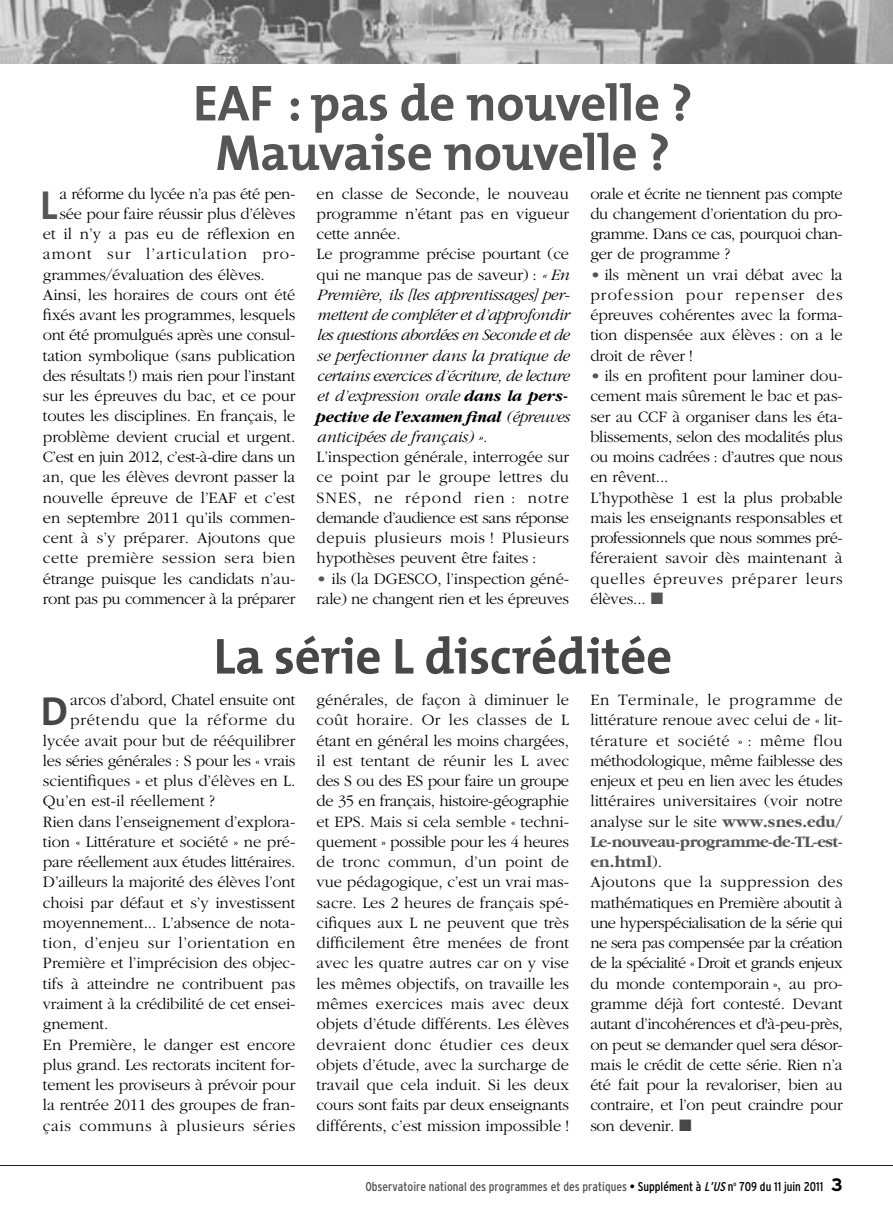
<style>
.page{position:relative;width:893px;height:1220px;background:#fff}
.page>*{position:absolute;margin:0;border:0;box-sizing:border-box;transform-origin:0 0}
.t1{font:700 51px/49.5px "The Mix";letter-spacing:-.005em;color:#565656;text-align:center}
.t2{font:700 51px "The Mix";letter-spacing:-.005em;color:#474747}
.t3{font:700 40.65px "The Mix";color:#565656}
.t4{font:700 40.65px "The Mix";color:#474747}
.t5{font:300 16.5px/20.2px "Garamond";letter-spacing:-.01em;color:#000;text-align:justify}
.t6{font:italic 300 16.5px/20.2px "Garamond";letter-spacing:-.01em;color:#000}
.t7{font:300 16.5px "Garamond";letter-spacing:-.03em;color:#000}
.t8{font:300 16.5px "Garamond";letter-spacing:.03em;color:#000}
.t9{font:300 16.5px "Garamond";letter-spacing:-.035em;color:#000}
.t10{font:300 16.5px "Garamond";letter-spacing:.01em;color:#000}
.t11{font:300 16.5px "Garamond";letter-spacing:.035em;color:#000}
.t12{font:300 16.5px "Garamond";letter-spacing:.065em;color:#000}
.t13{font:300 16.5px "Garamond";letter-spacing:.05em;color:#000}
.t14{font:condensed 12.75px "Interstate";color:#565656}
.s1{font-style:normal}
.s2{font-weight:700}
.s3{color:#565656}
.s4{font-weight:700;color:#565656}
.s5{color:#474747}
.s6{color:#000}
.s7{font-style:italic;color:#000}
.s8{font-weight:700;font-stretch:normal;font-size:18px;color:#000}
</style>
<div class="page">
<hr style="left:1px;top:1165px;width:891px;height:1px;background:#231f20">
<img style="left:1px;top:0;width:891px;height:64px">
<h1 class="t1" style="left:193px;top:83px;width:501px">EAF : pas de nouvelle ?<br>Mauvaise nouvelle ?</h1>
<h2 class="t3" style="left:40px;top:189px;width:19px">L</h2>
<p class="t7" style="left:59px;top:187px;width:237px">a réforme du lycée n’a pas été pen-</p>
<p class="t5" style="left:59px;top:205px;width:237px">sée pour faire réussir plus d’élèves</p>
<p class="t5" style="left:43px;top:225px;width:254px">et il n’y a pas eu de réflexion en</p>
<p class="t12" style="left:43px;top:248px;width:254px">amont sur l’articulation pro-</p>
<p class="t5" style="left:43px;top:266px;width:223px">grammes/évaluation des élèves.</p>
<p class="t5" style="left:43px;top:286px;width:254px">Ainsi, les horaires de cours ont été</p>
<p class="t5" style="left:43px;top:306px;width:254px">fixés avant les programmes, lesquels</p>
<p class="t7" style="left:43px;top:329px;width:254px">ont été promulgués après une consul-</p>
<p class="t5" style="left:43px;top:347px;width:254px">tation symbolique (sans publication</p>
<p class="t5" style="left:43px;top:367px;width:254px">des résultats !) mais rien pour l’instant</p>
<p class="t5" style="left:43px;top:387px;width:254px">sur les épreuves du bac, et ce pour</p>
<p class="t5" style="left:43px;top:407px;width:254px">toutes les disciplines. En français, le</p>
<p class="t5" style="left:43px;top:428px;width:254px">problème devient crucial et urgent.</p>
<p class="t9" style="left:43px;top:450px;width:254px">C’est en juin 2012, c’est-à-dire dans un</p>
<p class="t5" style="left:43px;top:468px;width:254px">an, que les élèves devront passer la</p>
<p class="t5" style="left:43px;top:488px;width:254px">nouvelle épreuve de l’EAF et c’est</p>
<p class="t5" style="left:43px;top:509px;width:254px">en septembre 2011 qu’ils commen-</p>
<p class="t10" style="left:43px;top:531px;width:254px">cent à s’y préparer. Ajoutons que</p>
<p class="t8" style="left:43px;top:552px;width:254px">cette première session sera bien</p>
<p class="t5" style="left:43px;top:569px;width:254px">étrange puisque les candidats n’au-</p>
<p class="t5" style="left:43px;top:590px;width:254px">ront pas pu commencer à la préparer</p>
<p class="t6" style="left:316px;top:185px;width:254px"><span class="s1">en classe de Seconde, le nouveau programme n’étant pas en vigueur cette année.<br>Le programme précise pourtant (ce qui ne manque pas de saveur) :</span> « En Première, ils [les apprentissages] per&shy;mettent de compléter et d’approfondir les questions abordées en Seconde et de se perfectionner dans la pratique de certains exercices d’écriture, de lecture et d’expression orale <span class="s2">dans la pers&shy;pective de l’examen final</span> (épreuves anticipées de français) ».</p>
<p class="t5" style="left:316px;top:448px;width:254px">L’inspection générale, interrogée sur ce point par le groupe lettres du SNES, ne répond rien : notre demande d’audience est sans réponse depuis plusieurs mois ! Plusieurs hypothèses peuvent être faites :</p>
<p class="t5" style="left:316px;top:569px;width:254px"><span class="s3">•</span> ils (la DGESCO, l’inspection géné&shy;rale) ne changent rien et les épreuves</p>
<p class="t5" style="left:590px;top:185px;width:254px">orale et écrite ne tiennent pas compte du changement d’orientation du pro&shy;gramme. Dans ce cas, pourquoi chan&shy;ger de programme ?</p>
<p class="t5" style="left:590px;top:266px;width:254px"><span class="s3">•</span> ils mènent un vrai débat avec la profession pour repenser des épreuves cohérentes avec la forma&shy;tion dispensée aux élèves : on a le droit de rêver !</p>
<p class="t5" style="left:590px;top:367px;width:254px;text-align:left"><span class="s3">•</span> ils en profitent pour laminer dou&shy;cement mais sûrement le bac et pas&shy;ser au CCF à organiser dans les éta&shy;blissements, selon des modalités plus ou moins cadrées : d’autres que nous en rêvent...<br>L’hypothèse 1 est la plus probable mais les enseignants responsables et professionnels que nous sommes pré&shy;féreraient savoir dès maintenant à quelles épreuves préparer leurs élèves... <span class="s3">■</span></p>
<h1 class="t2" style="left:213px;top:636px;width:460px">La série L discréditée</h1>
<h2 class="t4" style="left:41px;top:695px;width:29px">D</h2>
<p class="t5" style="left:70px;top:691px;width:227px">arcos d’abord, Chatel ensuite ont</p>
<p class="t13" style="left:70px;top:714px;width:227px">prétendu que la réforme du</p>
<p class="t5" style="left:43px;top:731px;width:254px">lycée avait pour but de rééquilibrer</p>
<p class="t5" style="left:43px;top:752px;width:254px">les séries générales : S pour les « vrais</p>
<p class="t5" style="left:43px;top:772px;width:254px">scientifiques » et plus d’élèves en L.</p>
<p class="t5" style="left:43px;top:792px;width:173px">Qu’en est-il réellement ?</p>
<p class="t5" style="left:43px;top:812px;width:254px">Rien dans l’enseignement d’explora-</p>
<p class="t5" style="left:43px;top:833px;width:254px">tion « Littérature et société » ne pré-</p>
<p class="t5" style="left:43px;top:853px;width:254px">pare réellement aux études littéraires.</p>
<p class="t5" style="left:43px;top:873px;width:254px">D’ailleurs la majorité des élèves l’ont</p>
<p class="t5" style="left:43px;top:893px;width:254px">choisi par défaut et s’y investissent</p>
<p class="t5" style="left:43px;top:914px;width:254px">moyennement... L’absence de nota-</p>
<p class="t8" style="left:43px;top:936px;width:254px">tion, d’enjeu sur l’orientation en</p>
<p class="t5" style="left:43px;top:954px;width:254px">Première et l’imprécision des objec-</p>
<p class="t5" style="left:43px;top:974px;width:254px">tifs à atteindre ne contribuent pas</p>
<p class="t5" style="left:43px;top:995px;width:254px">vraiment à la crédibilité de cet ensei-</p>
<p class="t5" style="left:43px;top:1015px;width:67px">gnement.</p>
<p class="t5" style="left:43px;top:1035px;width:254px">En Première, le danger est encore</p>
<p class="t5" style="left:43px;top:1055px;width:254px">plus grand. Les rectorats incitent for-</p>
<p class="t5" style="left:43px;top:1076px;width:254px">tement les proviseurs à prévoir pour</p>
<p class="t5" style="left:43px;top:1096px;width:254px">la rentrée 2011 des groupes de fran-</p>
<p class="t11" style="left:43px;top:1119px;width:254px">çais communs à plusieurs séries</p>
<p class="t5" style="left:316px;top:691px;width:254px">générales, de façon à diminuer le coût horaire. Or les classes de L étant en général les moins chargées, il est tentant de réunir les L avec des S ou des ES pour faire un groupe de 35 en français, histoire-géographie et EPS. Mais si cela semble « techni&shy;quement » possible pour les 4 heures de tronc commun, d’un point de vue pédagogique, c’est un vrai mas&shy;sacre. Les 2 heures de français spé&shy;cifiques aux L ne peuvent que très difficilement être menées de front avec les quatre autres car on y vise les mêmes objectifs, on travaille les mêmes exercices mais avec deux objets d’étude différents. Les élèves devraient donc étudier ces deux objets d’étude, avec la surcharge de travail que cela induit. Si les deux cours sont faits par deux enseignants différents, c’est mission impossible !</p>
<p class="t5" style="left:590px;top:691px;width:254px;text-align:left">En Terminale, le programme de littérature renoue avec celui de « lit&shy;térature et société » : même flou méthodologique, même faiblesse des enjeux et peu en lien avec les études littéraires universitaires (voir notre analyse sur le site <span class="s4">www.snes.edu/ Le-nouveau-programme-de-TL-est&shy;en.html</span>).<br>Ajoutons que la suppression des mathématiques en Première aboutit à une hyperspécialisation de la série qui ne sera pas compensée par la création de la spécialité « Droit et grands enjeux du monde contemporain », au pro&shy;gramme déjà fort contesté. Devant autant d’incohérences et d'à-peu-près, on peut se demander quel sera désor&shy;mais le crédit de cette série. Rien n’a été fait pour la revaloriser, bien au contraire, et l’on peut craindre pour son devenir. <span class="s5">■</span></p>
<p class="t14" style="left:365px;top:1182px;width:479px">Observatoire national des programmes et des pratiques <span class="s6">• Supplément à</span> <span class="s7">L’US</span><span class="s6">n</span><sup>o</sup> <span class="s6">709 du 11 juin 2011</span> <span class="s8">3</span></p>
</div>
